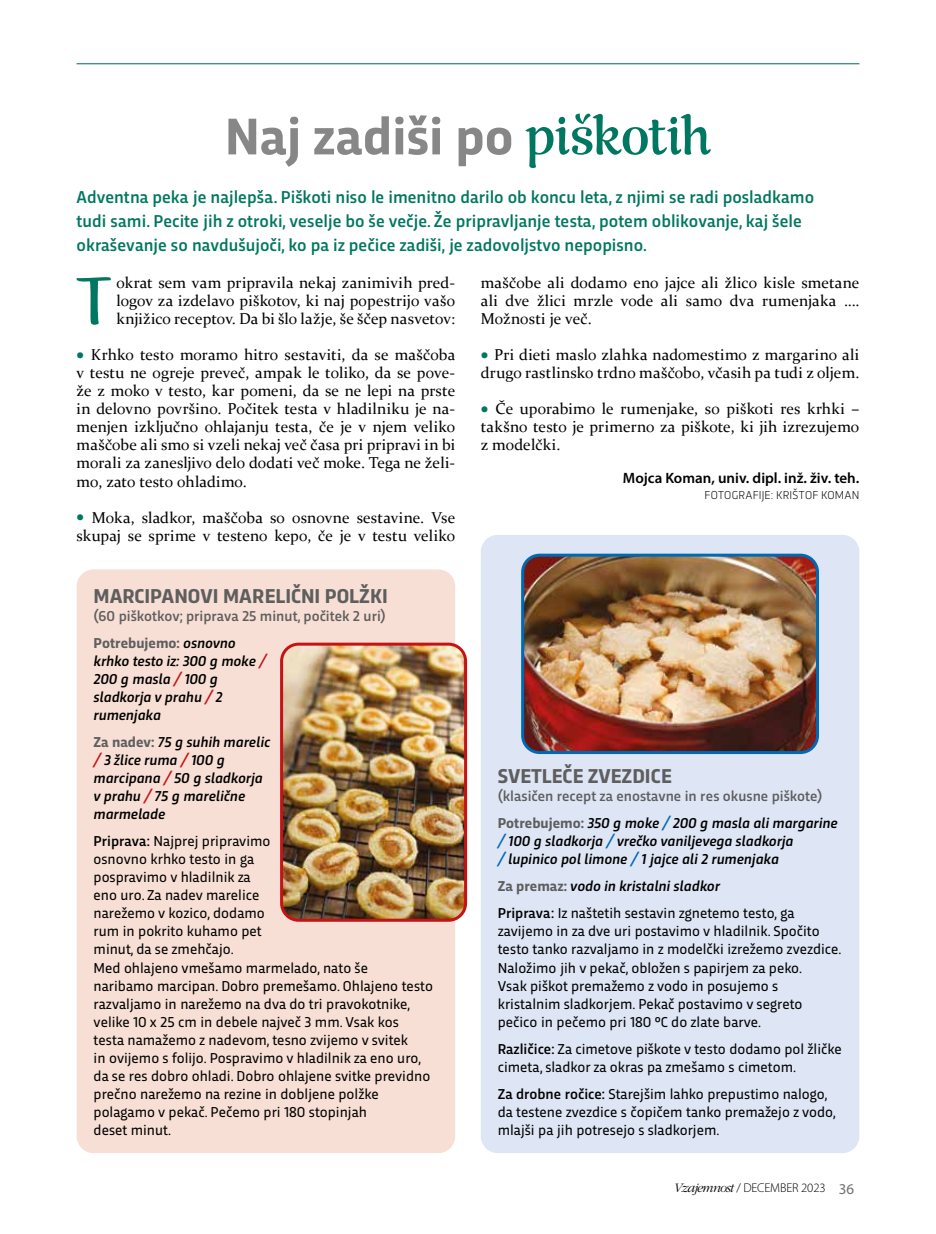
<style>
.page{position:relative;width:936px;height:1234px;background:#fff}
.page>*{position:absolute;margin:0;border:0;box-sizing:border-box;transform-origin:0 0}
.t1{font:67.35px "Rumba Std Large";color:#007760}
.t2{font:700 54px "Trasandina";color:#878787}
.t3{font:700 21px "Trasandina";color:#5f5e5e}
.t4{font:500 18px/24px "Trasandina";color:#007760}
.t5{font:15.75px/18px "Constantia";letter-spacing:.005em;color:#000;text-align:justify}
.t6{font:15px/18px "Trasandina";color:#000}
.t7{font:italic 500 15px/18px "Trasandina";color:#000}
.t8{font:500 15px/27px "Trasandina";color:#5f5e5e}
.t9{font:600 15px "Myriad Pro";color:#000}
.t10{font:300 12.75px "Myriad Pro";letter-spacing:-.01em;color:#000}
.t11{font:300 12px "Trasandina";letter-spacing:.02em;color:#000}
.s1{font-family:"Rumba Std Large";font-weight:400;color:#007760}
.s2{font-weight:700;font-size:27px;color:#007760}
.s3{font-weight:700}
.s4{font-style:italic;color:#000}
.s5{color:#c51315}
.s6{font-weight:700;font-style:normal;color:#5f5e5e}
.s7{font-weight:500}
.s8{font-style:italic;color:#0069b4}
.s9{color:#0069b4}
.s10{font-weight:700;color:#5f5e5e}
.s11{font-weight:500;font-style:italic}
.s12{font-family:"ITC Garamond Std";font-style:italic;font-size:13.5px}
.s13{font-weight:400;font-size:15px;color:#706f6f}
</style>
<div class="page">
<hr style="left:77px;top:63px;width:782px;height:1px;background:#007760">
<div style="left:480px;top:534px;width:379px;height:618px;background:#dee6f6;border-radius:17px"></div>
<div style="left:77px;top:569px;width:378px;height:583px;background:#f7dfd5;border-radius:17px"></div>
<img style="left:283px;top:646px;width:182px;height:274px">
<div style="left:280px;top:642px;width:187px;height:279px;border:3px solid #c51315;border-radius:17px"></div>
<img style="left:522px;top:557px;width:295px;height:195px">
<div style="left:521px;top:553px;width:298px;height:200px;border:3px solid #0069b4;border-radius:17px"></div>
<h2 class="t2" style="left:225px;top:96px;width:487px">Naj zadiši po <span class="s1">piškotih</span></h2>
<p class="t4" style="left:77px;top:183px;width:739px">Adventna peka je najlepša. Piškoti niso le imenitno darilo ob koncu leta, z njimi se radi posladkamo tudi sami. Pecite jih z otroki, veselje bo še večje. Že pripravljanje testa, potem oblikovanje, kaj šele okraševanje so navdušujoči, ko pa iz pečice zadiši, je zadovoljstvo nepopisno.</p>
<h1 class="t1" style="left:76px;top:261px;width:38px">T</h1>
<p class="t5" style="left:116px;top:273px;width:340px">okrat sem vam pripravila nekaj zanimivih pred&shy;logov za izdelavo piškotov, ki naj popestrijo vašo knjižico receptov. Da bi šlo lažje, še ščep nasvetov:</p>
<p class="t5" style="left:77px;top:345px;width:380px"><span class="s2">•</span> Krhko testo moramo hitro sestaviti, da se maščoba v testu ne ogreje preveč, ampak le toliko, da se pove&shy;že z moko v testo, kar pomeni, da se ne lepi na prste in delovno površino. Počitek testa v hladilniku je na&shy;menjen izključno ohlajanju testa, če je v njem veliko maščobe ali smo si vzeli nekaj več časa pri pripravi in bi morali za zanesljivo delo dodati več moke. Tega ne želi&shy;mo, zato testo ohladimo.</p>
<p class="t5" style="left:77px;top:507px;width:380px"><span class="s2">•</span> Moka, sladkor, maščoba so osnovne sestavine. Vse skupaj se sprime v testeno kepo, če je v testu veliko</p>
<p class="t5" style="left:480px;top:273px;width:380px">maščobe ali dodamo eno jajce ali žlico kisle smetane ali dve žlici mrzle vode ali samo dva rumenjaka ….<br>Možnosti je več.</p>
<p class="t5" style="left:480px;top:345px;width:380px"><span class="s2">•</span> Pri dieti maslo zlahka nadomestimo z margarino ali drugo rastlinsko trdno maščobo, včasih pa tudi z oljem.</p>
<p class="t5" style="left:480px;top:399px;width:380px"><span class="s2">•</span> Če uporabimo le rumenjake, so piškoti res krhki – takšno testo je primerno za piškote, ki jih izrezujemo z modelčki.</p>
<p class="t9" style="left:623px;top:469px;width:238px">Mojca Koman, univ. dipl. inž. živ. teh.</p>
<p class="t11" style="left:704px;top:486px;width:156px">FOTOGRAFIJE: KRIŠTOF KOMAN</p>
<h3 class="t3" style="left:94px;top:580px;width:296px">MARCIPANOVI MARELIČNI POLŽKI</h3>
<p class="t8" style="left:94px;top:601px;width:294px">(60 piškotkov; priprava 25 minut, počitek 2 uri)<br><span class="s3">Potrebujemo:</span> <span class="s4">osnovno</span></p>
<p class="t7" style="left:94px;top:651px;width:174px">krhko testo iz: 300 g moke <span class="s5">/<br></span>200 g masla <span class="s5">/</span> 100 g sladkorja v prahu <span class="s5">/</span> 2 rumenjaka</p>
<p class="t7" style="left:94px;top:732px;width:178px"><span class="s6">Za nadev:</span> 75 g suhih marelic <span class="s5">/</span> 3 žlice ruma <span class="s5">/</span> 100 g marcipana <span class="s5">/</span> 50 g sladkorja v prahu <span class="s5">/</span> 75 g marelične marmelade</p>
<p class="t6" style="left:94px;top:831px;width:341px"><span class="s7">Priprava:</span> Najprej pripravimo<br>osnovno krhko testo in ga<br>pospravimo v hladilnik za<br>eno uro. Za nadev marelice<br>narežemo v kozico, dodamo<br>rum in pokrito kuhamo pet<br>minut, da se zmehčajo.<br>Med ohlajeno vmešamo marmelado, nato še<br>naribamo marcipan. Dobro premešamo. Ohlajeno testo razvaljamo in narežemo na dva do tri pravokotnike, velike 10 x 25 cm in debele največ 3 mm. Vsak kos testa namažemo z nadevom, tesno zvijemo v svitek<br>in ovijemo s folijo. Pospravimo v hladilnik za eno uro, da se res dobro ohladi. Dobro ohlajene svitke previdno prečno narežemo na rezine in dobljene polžke polagamo v pekač. Pečemo pri 180 stopinjah<br>deset minut.</p>
<h3 class="t3" style="left:497px;top:760px;width:175px">SVETLEČE ZVEZDICE</h3>
<p class="t8" style="left:497px;top:781px;width:341px">(klasičen recept za enostavne in res okusne piškote)<br><span class="s3">Potrebujemo:</span> <span class="s4">350 g moke</span> <span class="s8">/</span> <span class="s4">200 g masla ali margarine</span></p>
<p class="t7" style="left:497px;top:831px;width:297px"><span class="s9">/</span> 100 g sladkorja <span class="s9">/</span> vrečko vaniljevega sladkorja <span class="s9">/</span> lupinico pol limone <span class="s9">/</span> 1 jajce ali 2 rumenjaka</p>
<p class="t6" style="left:497px;top:871px;width:298px;line-height:27px"><span class="s10">Za premaz:</span> <span class="s11">vodo in kristalni sladkor<br></span><span class="s7">Priprava:</span> Iz naštetih sestavin zgnetemo testo, ga</p>
<p class="t6" style="left:497px;top:921px;width:345px">zavijemo in za dve uri postavimo v hladilnik. Spočito testo tanko razvaljamo in z modelčki izrežemo zvezdice.<br>Naložimo jih v pekač, obložen s papirjem za peko.<br>Vsak piškot premažemo z vodo in posujemo s kristalnim sladkorjem. Pekač postavimo v segreto pečico in pečemo pri 180 ºC do zlate barve.</p>
<p class="t6" style="left:497px;top:1038px;width:345px"><span class="s7">Različice:</span> Za cimetove piškote v testo dodamo pol žličke cimeta, sladkor za okras pa zmešamo s cimetom.</p>
<p class="t6" style="left:497px;top:1083px;width:340px"><span class="s7">Za drobne ročice:</span> Starejšim lahko prepustimo nalogo, da testene zvezdice s čopičem tanko premažejo z vodo, mlajši pa jih potresejo s sladkorjem.</p>
<p class="t10" style="left:674px;top:1179px;width:182px"><span class="s12">Vzajemnost</span> / DECEMBER 2023 <span class="s13">36</span></p>
</div>
